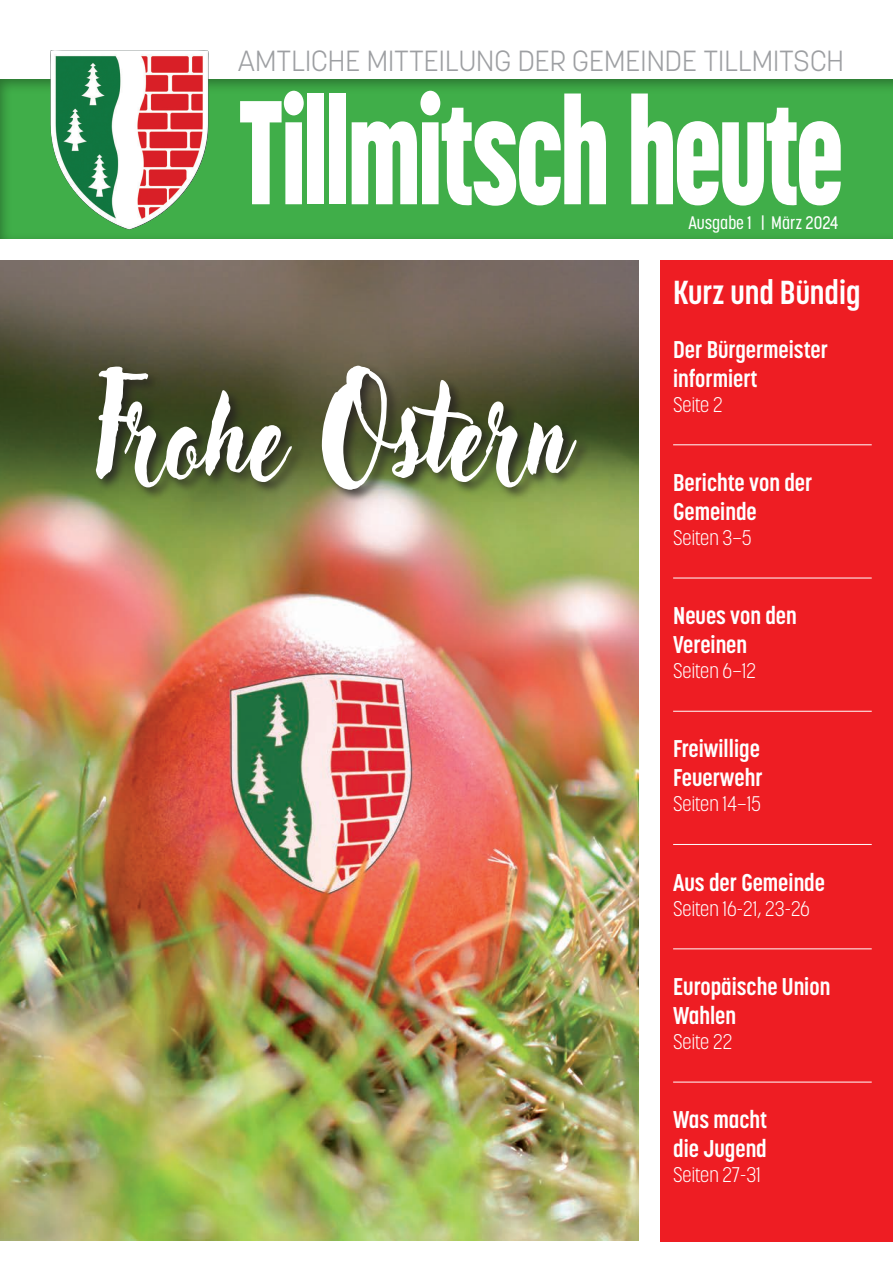
<style>
.page{position:relative;width:893px;height:1263px;background:#fff}
.page>*{position:absolute;margin:0;border:0;box-sizing:border-box;transform-origin:0 0}
.t1{font:800 146.1px "Korolev Condensed";letter-spacing:-.045em;color:#fff;scale:.8 1}
.t2{font:121.8px "Adlery Pro";letter-spacing:.005em;color:#fff;scale:.8 1}
.t3{font:700 33px "Korolev Condensed";color:#fff}
.t4{font:300 28.95px "Korolev";color:#9d9fa2}
.t5{font:700 24px/28.8px "Korolev Condensed";color:#fff}
.t6{font:300 21px "Korolev Condensed";color:#fff}
.t7{font:500 18px "Korolev Condensed";color:#fff}
</style>
<div class="page">
<div style="left:0;top:62px;width:893px;height:182px;background:#231f20;opacity:.4"></div>
<img style="left:50px;top:65px;width:115px;height:164px">
<div style="left:660px;top:261px;width:233px;height:981px;background:#ee1d23"></div>
<hr style="left:673px;top:444px;width:199px;height:1px;background:#fff">
<hr style="left:673px;top:578px;width:199px;height:1px;background:#fff">
<hr style="left:673px;top:711px;width:199px;height:1px;background:#fff">
<hr style="left:673px;top:844px;width:199px;height:1px;background:#fff">
<hr style="left:673px;top:948px;width:199px;height:1px;background:#fff">
<hr style="left:673px;top:1082px;width:199px;height:1px;background:#fff">
<img style="left:0;top:261px;width:639px;height:979px">
<div style="left:94px;top:363px;width:496px;height:140px;background:#231f20;opacity:.75"></div>
<p class="t4" style="left:238px;top:43px;width:608px">AMTLICHE MITTEILUNG DER GEMEINDE TILLMITSCH</p>
<h1 class="t1" style="left:238px;top:63px;width:760px">Tillmitsch heute</h1>
<p class="t7" style="left:688px;top:212px;width:152px">Ausgabe 1 | März 2024</p>
<h2 class="t2" style="left:92px;top:362px;width:597px">Frohe Ostern</h2>
<h3 class="t3" style="left:673px;top:273px;width:189px">Kurz und Bündig</h3>
<p class="t5" style="left:673px;top:335px;width:156px">Der Bürgermeister informiert</p>
<p class="t6" style="left:673px;top:392px;width:51px">Seite 2</p>
<p class="t5" style="left:673px;top:468px;width:141px">Berichte von der<br>Gemeinde</p>
<p class="t6" style="left:673px;top:525px;width:80px">Seiten 3–5</p>
<p class="t5" style="left:673px;top:601px;width:125px">Neues von den<br>Vereinen</p>
<p class="t6" style="left:673px;top:658px;width:85px">Seiten 6–12</p>
<p class="t5" style="left:673px;top:734px;width:91px">Freiwillige<br>Feuerwehr</p>
<p class="t6" style="left:673px;top:792px;width:90px">Seiten 14–15</p>
<p class="t5" style="left:673px;top:868px;width:153px">Aus der Gemeinde</p>
<p class="t6" style="left:673px;top:896px;width:138px">Seiten 16-21, 23-26</p>
<p class="t5" style="left:673px;top:972px;width:159px">Europäische Union<br>Wahlen</p>
<p class="t6" style="left:673px;top:1029px;width:61px">Seite 22</p>
<p class="t5" style="left:673px;top:1105px;width:96px">Was macht die Jugend</p>
<p class="t6" style="left:673px;top:1162px;width:89px">Seiten 27-31</p>
</div>
